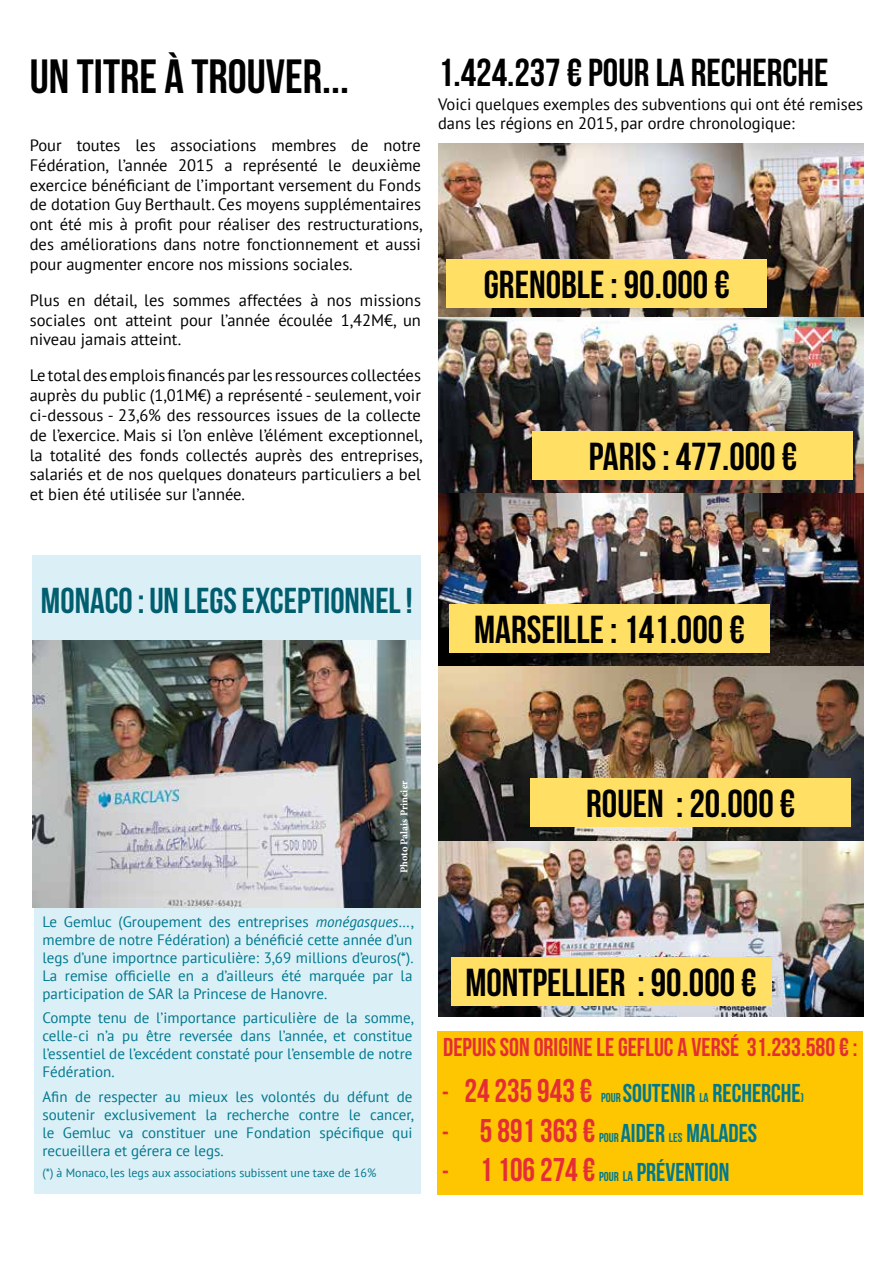
<style>
.page{position:relative;width:893px;height:1263px;background:#fff}
.page>*{position:absolute;margin:0;border:0;box-sizing:border-box;transform-origin:0 0}
.t1{font:48px "Bebas Neue";color:#000}
.t2{font:39px "Bebas Neue";color:#000}
.t3{font:36px "Bebas Neue";color:#005e6f}
.t4{font:32.85px "Bebas Neue";color:#e42d35}
.t5{font:25.8px "Bebas Neue";color:#00788e}
.t6{font:25.8px "Bebas Neue";color:#e42d35}
.t7{font:16.5px/19.8px "PT Sans";color:#000;text-align:justify}
.t8{font:15px/18px "PT Sans";color:#00788e;text-align:justify}
.t9{font:12px "PT Sans";color:#00788e}
.t10{font:700 10.5px "Minion Pro";color:#fff}
.s1{font-style:italic}
.s2{font-size:25.8px}
.s3{font-size:12.9px}
.s4{font-size:14.1px}
</style>
<div class="page">
<img style="left:438px;top:144px;width:425px;height:872px">
<div style="left:446px;top:259px;width:321px;height:49px;background:#ffe065"></div>
<div style="left:533px;top:432px;width:320px;height:48px;background:#ffe065"></div>
<div style="left:449px;top:604px;width:321px;height:49px;background:#ffe065"></div>
<div style="left:530px;top:778px;width:321px;height:48px;background:#ffe065"></div>
<div style="left:438px;top:1032px;width:425px;height:163px;background:#fdc601"></div>
<div style="left:451px;top:957px;width:320px;height:49px;background:#ffe065"></div>
<div style="left:32px;top:556px;width:389px;height:84px;background:#dbeff6"></div>
<div style="left:34px;top:907px;width:387px;height:287px;background:#dbeff6"></div>
<img style="left:32px;top:640px;width:389px;height:267px">
<h1 class="t1" style="left:30px;top:50px;width:321px">UN TITRE À TROUVER...</h1>
<p class="t7" style="left:30px;top:136px;width:394px">Pour toutes les associations membres de notre Fédération, l’année 2015 a représenté le deuxième exercice bénéficiant de l’important versement du Fonds de dotation Guy Berthault. Ces moyens supplémentaires ont été mis à profit pour réaliser des restructurations, des améliorations dans notre fonctionnement et aussi pour augmenter encore nos missions sociales.</p>
<p class="t7" style="left:30px;top:291px;width:393px">Plus en détail, les sommes affectées à nos missions sociales ont atteint pour l’année écoulée 1,42M€, un niveau jamais atteint.</p>
<p class="t7" style="left:30px;top:366px;width:394px">Le total des emplois financés par les ressources collectées auprès du public (1,01M€) a représenté - seulement, voir ci-dessous - 23,6% des ressources issues de la collecte de l’exercice. Mais si l’on enlève l’élément exceptionnel, la totalité des fonds collectés auprès des entreprises, salariés et de nos quelques donateurs particuliers a bel et bien été utilisée sur l’année.</p>
<h2 class="t2" style="left:438px;top:51px;width:392px">1.424.237 € POUR LA RECHERCHE</h2>
<p class="t7" style="left:438px;top:95px;width:427px">Voici quelques exemples des subventions qui ont été remises dans les régions en 2015, par ordre chronologique:</p>
<h2 class="t2" style="left:484px;top:263px;width:248px">GRENOBLE : 90.000 €</h2>
<h2 class="t2" style="left:589px;top:436px;width:210px">PARIS : 477.000 €</h2>
<h3 class="t3" style="left:41px;top:581px;width:373px">MONACO : UN LEGS EXCEPTIONNEL !</h3>
<h2 class="t2" style="left:474px;top:608px;width:272px">MARSEILLE : 141.000 €</h2>
<p class="t10" style="left:397px;top:873px;width:94px;rotate:-90deg">Photo Palais Princier</p>
<p class="t8" style="left:43px;top:913px;width:373px">Le Gemluc (Groupement des entreprises <span class="s1">monégasques</span>…, membre de notre Fédération) a bénéficié cette année d’un legs d’une importnce particulière: 3,69 millions d’euros(*).<br>La remise officielle en a d’ailleurs été marquée par la participation de SAR la Princese de Hanovre.</p>
<p class="t8" style="left:43px;top:1010px;width:373px">Compte tenu de l’importance particulière de la somme, celle-ci n’a pu être reversée dans l’année, et constitue l’essentiel de l’excédent constaté pour l’ensemble de notre Fédération.</p>
<p class="t8" style="left:43px;top:1088px;width:373px">Afin de respecter au mieux les volontés du défunt de soutenir exclusivement la recherche contre le cancer, le Gemluc va constituer une Fondation spécifique qui recueillera et gérera ce legs.</p>
<p class="t9" style="left:43px;top:1166px;width:335px">(*) à Monaco, les legs aux associations subissent une taxe de 16%</p>
<h2 class="t2" style="left:586px;top:782px;width:211px">ROUEN : 20.000 €</h2>
<h2 class="t2" style="left:465px;top:961px;width:293px">MONTPELLIER : 90.000 €</h2>
<h3 class="t6" style="left:443px;top:1033px;width:416px">DEPUIS SON ORIGINE LE GEFLUC A VERSÉ 31.233.580 € :</h3>
<h3 class="t4" style="left:442px;top:1073px;width:152px"><span class="s2">-</span> 24 235 943 €</h3>
<h3 class="t5" style="left:601px;top:1079px;width:204px"><span class="s3">POUR</span> SOUTENIR <span class="s3">LA</span> RECHERCHE<span class="s3">)</span></h3>
<h3 class="t4" style="left:442px;top:1112px;width:155px"><span class="s2">-</span> 5 891 363 €</h3>
<h3 class="t5" style="left:599px;top:1118px;width:160px"><span class="s3">POUR</span> AIDER <span class="s3">LES</span> MALADES</h3>
<h3 class="t4" style="left:442px;top:1152px;width:155px"><span class="s2">-</span> 1 106 274 €</h3>
<h3 class="t5" style="left:599px;top:1158px;width:132px"><span class="s3">POUR</span> <span class="s4">LA</span> PRÉVENTION</h3>
</div>
